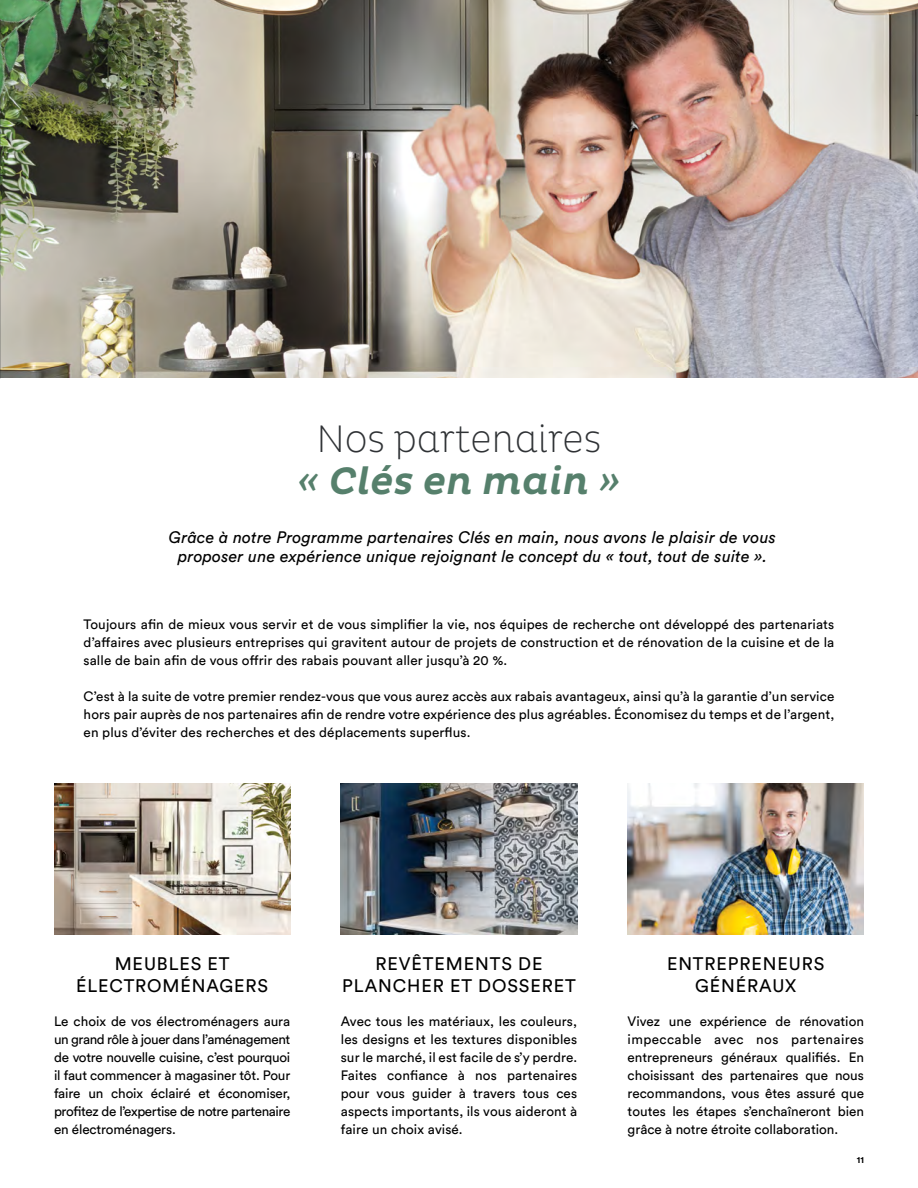
<style>
.page{position:relative;width:918px;height:1188px;background:#fff}
.page>*{position:absolute;margin:0;border:0;box-sizing:border-box;transform-origin:0 0}
.t1{font:200 39px "Pluto Cond";color:#2f3235}
.t2{font:italic 500 39px "Pluto";color:#56806c}
.t3{font:18px/21.6px "Circular Std";letter-spacing:.05em;color:#000;text-align:center}
.t4{font:italic 16.5px/19.8px "Circular Std";letter-spacing:.01em;color:#000;text-align:center}
.t5{font:13.5px/18px "Circular Std";letter-spacing:.01em;color:#000;text-align:justify}
.t6{font:700 9px "Circular Std";color:#000}
</style>
<div class="page">
<img style="left:0;top:0;width:918px;height:378px">
<img style="left:54px;top:783px;width:236px;height:152px">
<img style="left:341px;top:783px;width:236px;height:152px">
<img style="left:628px;top:783px;width:236px;height:152px">
<img style="left:0;top:0;width:189px;height:171px">
<h1 class="t1" style="left:317px;top:417px;width:286px">Nos partenaires</h1>
<h1 class="t2" style="left:298px;top:459px;width:324px">« Clés en main »</h1>
<p class="t4" style="left:169px;top:527px;width:609px">Grâce à notre Programme partenaires Clés en main, nous avons le plaisir de vous proposer une expérience unique rejoignant le concept du « tout, tout de suite ».</p>
<p class="t5" style="left:84px;top:615px;width:752px">Toujours afin de mieux vous servir et de vous simplifier la vie, nos équipes de recherche ont développé des partenariats d’affaires avec plusieurs entreprises qui gravitent autour de projets de construction et de rénovation de la cuisine et de la salle de bain afin de vous offrir des rabais pouvant aller jusqu’à 20 %.</p>
<p class="t5" style="left:84px;top:687px;width:752px">C’est à la suite de votre premier rendez-vous que vous aurez accès aux rabais avantageux, ainsi qu’à la garantie d’un service hors pair auprès de nos partenaires afin de rendre votre expérience des plus agréables. Économisez du temps et de l’argent, en plus d’éviter des recherches et des déplacements superflus.</p>
<h2 class="t3" style="left:76px;top:953px;width:194px">MEUBLES ET<br>ÉLECTROMÉNAGERS</h2>
<p class="t5" style="left:54px;top:1012px;width:238px">Le choix de vos électroménagers aura un grand rôle à jouer dans l’aménagement de votre nouvelle cuisine, c’est pourquoi il faut commencer à magasiner tôt. Pour faire un choix éclairé et économiser, profitez de l’expertise de notre partenaire en électroménagers.</p>
<h2 class="t3" style="left:342px;top:953px;width:235px">REVÊTEMENTS DE<br>PLANCHER ET DOSSERET</h2>
<p class="t5" style="left:341px;top:1012px;width:238px">Avec tous les matériaux, les couleurs, les designs et les textures disponibles sur le marché, il est facile de s’y perdre.<br>Faites confiance à nos partenaires pour vous guider à travers tous ces aspects importants, ils vous aideront à faire un choix avisé.</p>
<h2 class="t3" style="left:667px;top:953px;width:159px">ENTREPRENEURS<br>GÉNÉRAUX</h2>
<p class="t5" style="left:628px;top:1012px;width:238px">Vivez une expérience de rénovation impeccable avec nos partenaires entrepreneurs généraux qualifiés. En choisissant des partenaires que nous recommandons, vous êtes assuré que toutes les étapes s’enchaîneront bien grâce à notre étroite collaboration.</p>
<p class="t6" style="left:857px;top:1154px;width:9px">11</p>
</div>
